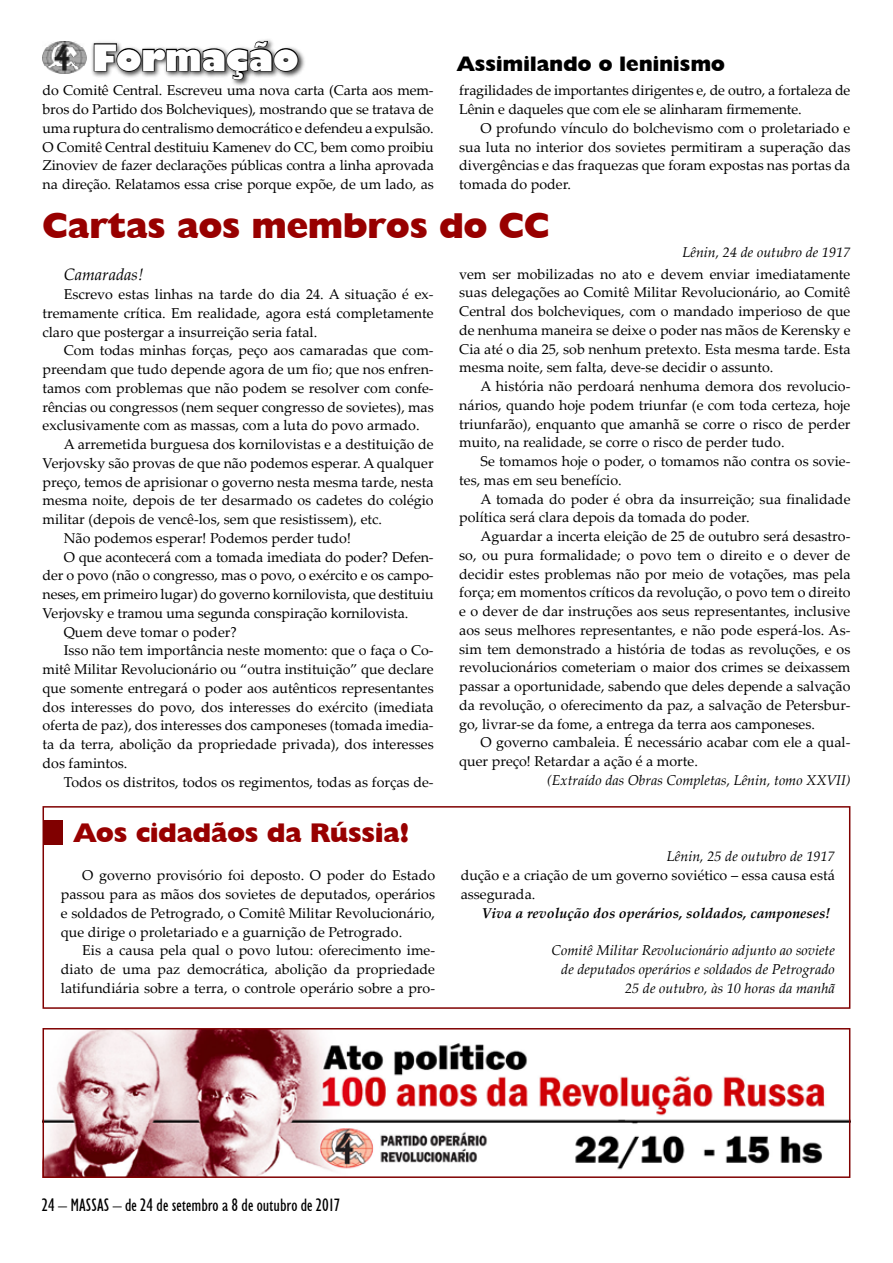
<style>
.page{position:relative;width:893px;height:1263px;background:#fff}
.page>*{position:absolute;margin:0;border:0;box-sizing:border-box;transform-origin:0 0}
.t1{font:800 36px "Humanist 521 BT";color:#980000}
.t2{font:800 36px "Humanist 521 BT";color:#fff}
.t3{font:800 27px "Humanist 521 BT";color:#980000}
.t4{font:800 21px "Humanist 521 BT";letter-spacing:.01em;color:#000}
.t5{font:condensed 18px "Humanist 521 BT";color:#000}
.t6{font:italic 16.5px "Palatino Linotype";color:#000}
.t7{font:14.25px/18.8px "Palatino Linotype";color:#000;text-align:justify}
.t8{font:italic 14.25px/18.8px "Palatino Linotype";color:#000;text-align:right}
.t9{font:italic 700 14.25px "Palatino Linotype";color:#000}
</style>
<div class="page">
<div style="left:43px;top:806px;width:807px;height:203px;border:2px solid #800000"></div>
<img style="left:42px;top:42px;width:45px;height:32px">
<div style="left:90px;top:38px;width:216px;height:49px;background:#000;opacity:.75"></div>
<svg style="left:93px;top:40px;width:206px;height:41px"></svg>
<div style="left:43px;top:820px;width:20px;height:24px;background:#800000"></div>
<img style="left:46px;top:1031px;width:801px;height:144px">
<div style="left:43px;top:1028px;width:807px;height:150px;border:2px solid #800000"></div>
<h1 class="t2" style="left:92px;top:35px;width:207px">Formação</h1>
<p class="t7" style="left:43px;top:81px;width:393px">do Comitê Central. Escreveu uma nova carta (Carta aos mem&shy;bros do Partido dos Bolcheviques), mostrando que se tratava de uma ruptura do centralismo democrático e defendeu a expulsão.<br>O Comitê Central destituiu Kamenev do CC, bem como proibiu Zinoviev de fazer declarações públicas contra a linha aprovada na direção. Relatamos essa crise porque expõe, de um lado, as</p>
<p class="t7" style="left:459px;top:81px;width:393px">fragilidades de importantes dirigentes e, de outro, a fortaleza de<br>Lênin e daqueles que com ele se alinharam firmemente.</p>
<h3 class="t4" style="left:457px;top:51px;width:269px">Assimilando o leninismo</h3>
<p class="t7" style="left:459px;top:118px;width:393px;text-indent:21px">O profundo vínculo do bolchevismo com o proletariado e sua luta no interior dos sovietes permitiram a superação das divergências e das fraquezas que foram expostas nas portas da tomada do poder.</p>
<h1 class="t1" style="left:43px;top:203px;width:508px">Cartas aos membros do CC</h1>
<p class="t8" style="left:683px;top:242px;width:169px">Lênin, 24 de outubro de 1917</p>
<p class="t6" style="left:64px;top:263px;width:81px">Camaradas!</p>
<p class="t7" style="left:43px;top:284px;width:393px;text-indent:21px">Escrevo estas linhas na tarde do dia 24. A situação é ex&shy;tremamente crítica. Em realidade, agora está completamente claro que postergar a insurreição seria fatal.</p>
<p class="t7" style="left:64px;top:340px;width:371px">Com todas minhas forças, peço aos camaradas que com-</p>
<p class="t7" style="left:43px;top:359px;width:393px">preendam que tudo depende agora de um fio; que nos enfren-</p>
<p class="t7" style="left:43px;top:378px;width:393px">tamos com problemas que não podem se resolver com confe-</p>
<p class="t7" style="left:43px;top:397px;width:393px">rências ou congressos (nem sequer congresso de sovietes), mas</p>
<p class="t7" style="left:43px;top:415px;width:379px">exclusivamente com as massas, com a luta do povo armado.</p>
<p class="t7" style="left:64px;top:434px;width:371px">A arremetida burguesa dos kornilovistas e a destituição de</p>
<p class="t7" style="left:43px;top:453px;width:393px">Verjovsky são provas de que não podemos esperar. A qualquer</p>
<p class="t7" style="left:43px;top:472px;width:393px">preço, temos de aprisionar o governo nesta mesma tarde, nesta</p>
<p class="t7" style="left:43px;top:490px;width:393px">mesma noite, depois de ter desarmado os cadetes do colégio</p>
<p class="t7" style="left:43px;top:509px;width:341px">militar (depois de vencê-los, sem que resistissem), etc.</p>
<p class="t7" style="left:64px;top:528px;width:289px">Não podemos esperar! Podemos perder tudo!</p>
<p class="t7" style="left:64px;top:547px;width:371px">O que acontecerá com a tomada imediata do poder? Defen-</p>
<p class="t7" style="left:43px;top:565px;width:393px">der o povo (não o congresso, mas o povo, o exército e os campo-</p>
<p class="t7" style="left:43px;top:584px;width:393px">neses, em primeiro lugar) do governo kornilovista, que destituiu</p>
<p class="t7" style="left:43px;top:603px;width:367px">Verjovsky e tramou uma segunda conspiração kornilovista.</p>
<p class="t7" style="left:64px;top:622px;width:174px">Quem deve tomar o poder?</p>
<p class="t7" style="left:64px;top:640px;width:371px">Isso não tem importância neste momento: que o faça o Co-</p>
<p class="t7" style="left:43px;top:659px;width:393px">mitê Militar Revolucionário ou “outra instituição” que declare</p>
<p class="t7" style="left:43px;top:678px;width:393px">que somente entregará o poder aos autênticos representantes</p>
<p class="t7" style="left:43px;top:697px;width:393px">dos interesses do povo, dos interesses do exército (imediata</p>
<p class="t7" style="left:43px;top:715px;width:393px">oferta de paz), dos interesses dos camponeses (tomada imedia-</p>
<p class="t7" style="left:43px;top:734px;width:393px">ta da terra, abolição da propriedade privada), dos interesses</p>
<p class="t7" style="left:43px;top:753px;width:87px">dos famintos.</p>
<p class="t7" style="left:64px;top:772px;width:371px">Todos os distritos, todos os regimentos, todas as forças de-</p>
<h2 class="t3" style="left:74px;top:816px;width:337px">Aos cidadãos da Rússia!</h2>
<p class="t7" style="left:61px;top:865px;width:376px;text-indent:21px">O governo provisório foi deposto. O poder do Estado passou para as mãos dos sovietes de deputados, operários e soldados de Petrogrado, o Comitê Militar Revolucionário, que dirige o proletariado e a guarnição de Petrogrado.</p>
<p class="t7" style="left:61px;top:940px;width:376px;text-indent:21px">Eis a causa pela qual o povo lutou: oferecimento ime&shy;diato de uma paz democrática, abolição da propriedade latifundiária sobre a terra, o controle operário sobre a pro-</p>
<p class="t7" style="left:459px;top:264px;width:393px">vem ser mobilizadas no ato e devem enviar imediatamente suas delegações ao Comitê Militar Revolucionário, ao Comitê Central dos bolcheviques, com o mandado imperioso de que de nenhuma maneira se deixe o poder nas mãos de Kerensky e Cia até o dia 25, sob nenhum pretexto. Esta mesma tarde. Esta mesma noite, sem falta, deve-se decidir o assunto.</p>
<p class="t7" style="left:459px;top:376px;width:393px;text-indent:21px">A história não perdoará nenhuma demora dos revolucio&shy;nários, quando hoje podem triunfar (e com toda certeza, hoje triunfarão), enquanto que amanhã se corre o risco de perder muito, na realidade, se corre o risco de perder tudo.</p>
<p class="t7" style="left:459px;top:451px;width:393px;text-indent:21px">Se tomamos hoje o poder, o tomamos não contra os sovie&shy;tes, mas em seu benefício.</p>
<p class="t7" style="left:459px;top:489px;width:393px;text-indent:21px">A tomada do poder é obra da insurreição; sua finalidade política será clara depois da tomada do poder.</p>
<p class="t7" style="left:459px;top:526px;width:393px;text-indent:21px">Aguardar a incerta eleição de 25 de outubro será desastro&shy;so, ou pura formalidade; o povo tem o direito e o dever de decidir estes problemas não por meio de votações, mas pela força; em momentos críticos da revolução, o povo tem o direito e o dever de dar instruções aos seus representantes, inclusive aos seus melhores representantes, e não pode esperá-los. As&shy;sim tem demonstrado a história de todas as revoluções, e os revolucionários cometeriam o maior dos crimes se deixassem passar a oportunidade, sabendo que deles depende a salvação da revolução, o oferecimento da paz, a salvação de Petersbur&shy;go, livrar-se da fome, a entrega da terra aos camponeses.</p>
<p class="t7" style="left:459px;top:733px;width:393px;text-indent:21px">O governo cambaleia. É necessário acabar com ele a qual&shy;quer preço! Retardar a ação é a morte.</p>
<p class="t8" style="left:547px;top:770px;width:305px">(Extraído das Obras Completas, Lênin, tomo XXVII)</p>
<p class="t8" style="left:667px;top:846px;width:169px">Lênin, 25 de outubro de 1917</p>
<p class="t7" style="left:461px;top:865px;width:376px">dução e a criação de um governo soviético – essa causa está assegurada.</p>
<p class="t9" style="left:482px;top:903px;width:350px">Viva a revolução dos operários, soldados, camponeses!</p>
<p class="t8" style="left:552px;top:940px;width:285px">Comitê Militar Revolucionário adjunto ao soviete de deputados operários e soldados de Petrogrado<br>25 de outubro, às 10 horas da manhã</p>
<p class="t5" style="left:42px;top:1194px;width:300px">24 – MASSAS – de 24 de setembro a 8 de outubro de 2017</p>
</div>
